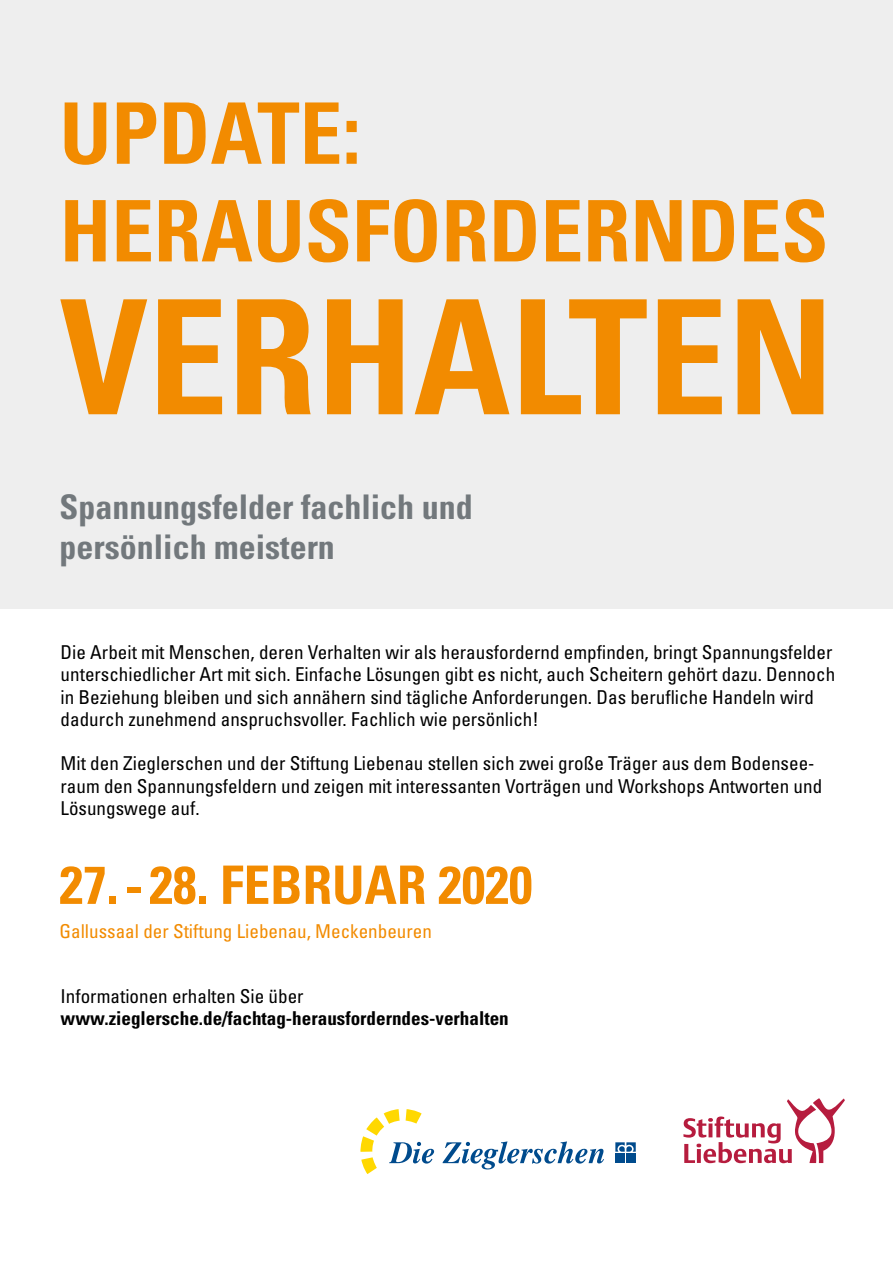
<style>
.page{position:relative;width:893px;height:1263px;background:#fff}
.page>*{position:absolute;margin:0;border:0;box-sizing:border-box;transform-origin:0 0}
.t1{font:700 condensed 159.15px "Univers";color:#f28b00}
.t2{font:700 condensed 84.9px/97.6px "Univers";color:#f28b00}
.t3{font:700 condensed 53.1px "Univers";color:#f28b00}
.t4{font:700 condensed 33.9px/40.3px "Univers";color:#72787c}
.t5{font:condensed 19.05px/22.4px "Univers";color:#000}
.t6{font:700 condensed 19.05px "Univers";color:#000}
.t7{font:condensed 19.05px "Univers";color:#f28b00}
</style>
<div class="page">
<div style="left:0;top:0;width:893px;height:609px;background:#eee"></div>
<div style="left:615px;top:1153px;width:10px;height:10px;background:#004b8d"></div>
<div style="left:626px;top:1153px;width:10px;height:10px;background:#004b8d"></div>
<svg style="left:615px;top:1142px;width:21px;height:10px"></svg>
<svg style="left:443px;top:1141px;width:161px;height:28px"></svg>
<svg style="left:360px;top:1109px;width:74px;height:65px"></svg>
<svg style="left:683px;top:1098px;width:162px;height:65px"></svg>
<h2 class="t2" style="left:60px;top:84px;width:770px">UPDATE:<br>HERAUSFORDERNDES</h2>
<h1 class="t1" style="left:60px;top:260px;width:775px">VERHALTEN</h1>
<h3 class="t4" style="left:60px;top:486px;width:415px">Spannungsfelder fachlich und persönlich meistern</h3>
<p class="t5" style="left:61px;top:641px;width:776px">Die Arbeit mit Menschen, deren Verhalten wir als herausfordernd empfinden, bringt Spannungsfelder unterschiedlicher Art mit sich. Einfache Lösungen gibt es nicht, auch Scheitern gehört dazu. Dennoch in Beziehung bleiben und sich annähern sind tägliche Anforderungen. Das berufliche Handeln wird dadurch zunehmend anspruchsvoller. Fachlich wie persönlich!</p>
<p class="t5" style="left:61px;top:752px;width:763px">Mit den Zieglerschen und der Stiftung Liebenau stellen sich zwei große Träger aus dem Bodensee&shy;raum den Spannungsfeldern und zeigen mit interessanten Vorträgen und Workshops Antworten und<br>Lösungswege auf.</p>
<h3 class="t3" style="left:60px;top:852px;width:474px">27.- 28. FEBRUAR 2020</h3>
<p class="t7" style="left:60px;top:919px;width:374px">Gallussaal der Stiftung Liebenau, Meckenbeuren</p>
<p class="t5" style="left:61px;top:985px;width:245px">Informationen erhalten Sie über</p>
<p class="t6" style="left:61px;top:1007px;width:450px">www.zieglersche.de/fachtag-herausforderndes-verhalten</p>
</div>
